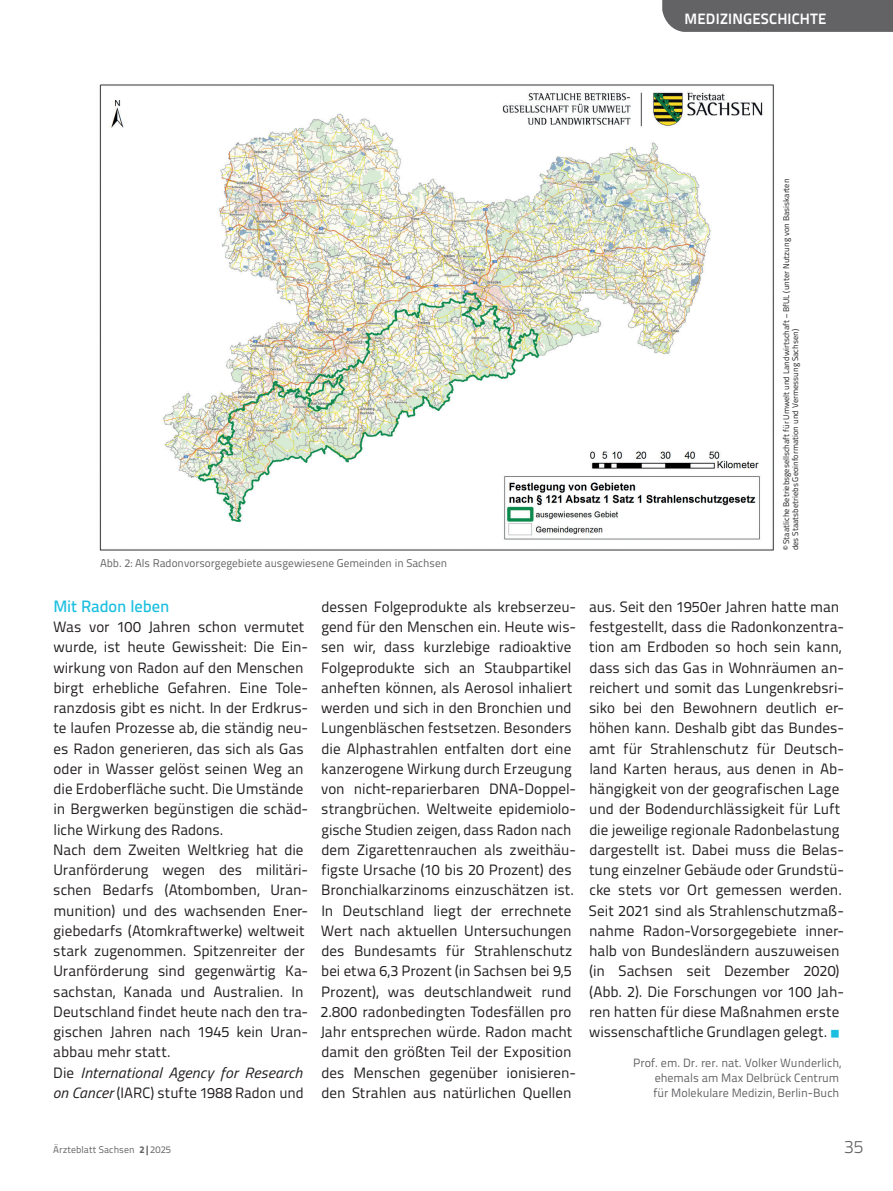
<style>
.page{position:relative;width:893px;height:1191px;background:#fff}
.page>*{position:absolute;margin:0;border:0;box-sizing:border-box;transform-origin:0 0}
.t1{font:300 18px "Titillium Text";color:#636366}
.t2{font:500 16.5px "Titillium Text";letter-spacing:-.005em;color:#1cbfdf}
.t3{font:15px/20.2px "Titillium Text";color:#231f20}
.t4{font:italic 15px "Titillium Web";letter-spacing:.01em;color:#231f20;scale:1.05 1}
.t5{font:700 15px "Titillium Text";letter-spacing:.01em;color:#fff}
.t6{font:12px/15px "Titillium Text";color:#636366}
.t7{font:11.25px "Titillium Text";color:#636366}
.t8{font:9.75px "Titillium Text";letter-spacing:.01em;color:#636366}
.t9{font:8.25px/9px "Titillium Text";color:#231f20}
.s1{font-family:"Titillium Text";font-style:normal}
.s2{font-family:"Titillium Web";font-style:italic}
.s3{font-family:"Source Sans Variable";font-size:9.75px;color:#1cbfdf}
.s4{font-weight:800}
</style>
<div class="page">
<div style="left:662px;top:0;width:231px;height:32px;background:#636366"></div>
<img style="left:99px;top:84px;width:675px;height:466px">
<p class="t5" style="left:685px;top:7px;width:143px">MEDIZINGESCHICHTE</p>
<p class="t7" style="left:100px;top:554px;width:349px">Abb. 2: Als Radonvorsorgegebiete ausgewiesene Gemeinden in Sachsen</p>
<p class="t9" style="left:781px;top:550px;width:373px;rotate:-90deg">© Staatliche Betriebsgesellschaft für Umwelt und Landwirtschaft – BfUL (unter Nutzung von Basiskarten des Staatsbetriebs Geoinformation und Vermessung Sachsen)</p>
<p class="t2" style="left:53px;top:593px;width:118px">Mit Radon leben</p>
<p class="t3" style="left:53px;top:616px;width:257px">Was vor 100 Jahren schon vermutet wurde, ist heute Gewissheit: Die Ein&shy;wirkung von Radon auf den Menschen birgt erhebliche Gefahren. Eine Tole&shy;ranzdosis gibt es nicht. In der Erdkrus&shy;te laufen Prozesse ab, die ständig neu&shy;es Radon generieren, das sich als Gas oder in Wasser gelöst seinen Weg an die Erdoberfläche sucht. Die Umstände in Bergwerken begünstigen die schäd&shy;liche Wirkung des Radons.<br>Nach dem Zweiten Weltkrieg hat die Uranförderung wegen des militäri&shy;schen Bedarfs (Atombomben, Uran&shy;munition) und des wachsenden Ener&shy;giebedarfs (Atomkraftwerke) weltweit stark zugenommen. Spitzenreiter der Uranförderung sind gegenwärtig Ka&shy;sachstan, Kanada und Australien. In Deutschland findet heute nach den tra&shy;gischen Jahren nach 1945 kein Uran&shy;abbau mehr statt.</p>
<p class="t4" style="left:53px;top:1061px;width:239px"><span class="s1">Die</span> International Agency for Research</p>
<p class="t3" style="left:53px;top:1081px;width:252px"><span class="s2">on Cancer</span> (IARC) stufte 1988 Radon und</p>
<p class="t3" style="left:320px;top:595px;width:257px">dessen Folgeprodukte als krebserzeu&shy;gend für den Menschen ein. Heute wis&shy;sen wir, dass kurzlebige radioaktive Folgeprodukte sich an Staubpartikel anheften können, als Aerosol inhaliert werden und sich in den Bronchien und Lungenbläschen festsetzen. Besonders die Alphastrahlen entfalten dort eine kanzerogene Wirkung durch Erzeugung von nicht-reparierbaren DNA-Doppel&shy;strangbrüchen. Weltweite epidemiolo&shy;gische Studien zeigen, dass Radon nach dem Zigarettenrauchen als zweithäu&shy;figste Ursache (10 bis 20 Prozent) des Bronchialkarzinoms einzuschätzen ist.<br>In Deutschland liegt der errechnete Wert nach aktuellen Untersuchungen des Bundesamts für Strahlenschutz bei etwa 6,3 Prozent (in Sachsen bei 9,5<br>Prozent), was deutschlandweit rund 2.800 radonbedingten Todesfällen pro Jahr entsprechen würde. Radon macht damit den größten Teil der Exposition des Menschen gegenüber ionisieren&shy;den Strahlen aus natürlichen Quellen</p>
<p class="t3" style="left:589px;top:595px;width:257px">aus. Seit den 1950er Jahren hatte man festgestellt, dass die Radonkonzentra&shy;tion am Erdboden so hoch sein kann, dass sich das Gas in Wohnräumen an&shy;reichert und somit das Lungenkrebsri&shy;siko bei den Bewohnern deutlich er&shy;höhen kann. Deshalb gibt das Bundes&shy;amt für Strahlenschutz für Deutsch&shy;land Karten heraus, aus denen in Ab&shy;hängigkeit von der geografischen Lage und der Bodendurchlässigkeit für Luft die jeweilige regionale Radonbelastung dargestellt ist. Dabei muss die Belas&shy;tung einzelner Gebäude oder Grundstü&shy;cke stets vor Ort gemessen werden.<br>Seit 2021 sind als Strahlenschutzmaß&shy;nahme Radon-Vorsorgegebiete inner&shy;halb von Bundesländern auszuweisen (in Sachsen seit Dezember 2020) (Abb. 2). Die Forschungen vor 100 Jah&shy;ren hatten für diese Maßnahmen erste wissenschaftliche Grundlagen gelegt. <span class="s3">■</span></p>
<p class="t6" style="left:653px;top:1054px;width:189px;text-indent:-20px">Prof. em. Dr. rer. nat. Volker Wunderlich, ehemals am Max Delbrück Centrum für Molekulare Medizin, Berlin-Buch</p>
<p class="t8" style="left:53px;top:1142px;width:119px">Ärzteblatt Sachsen <span class="s4">2|</span>2025</p>
<p class="t1" style="left:844px;top:1133px;width:21px">35</p>
</div>
